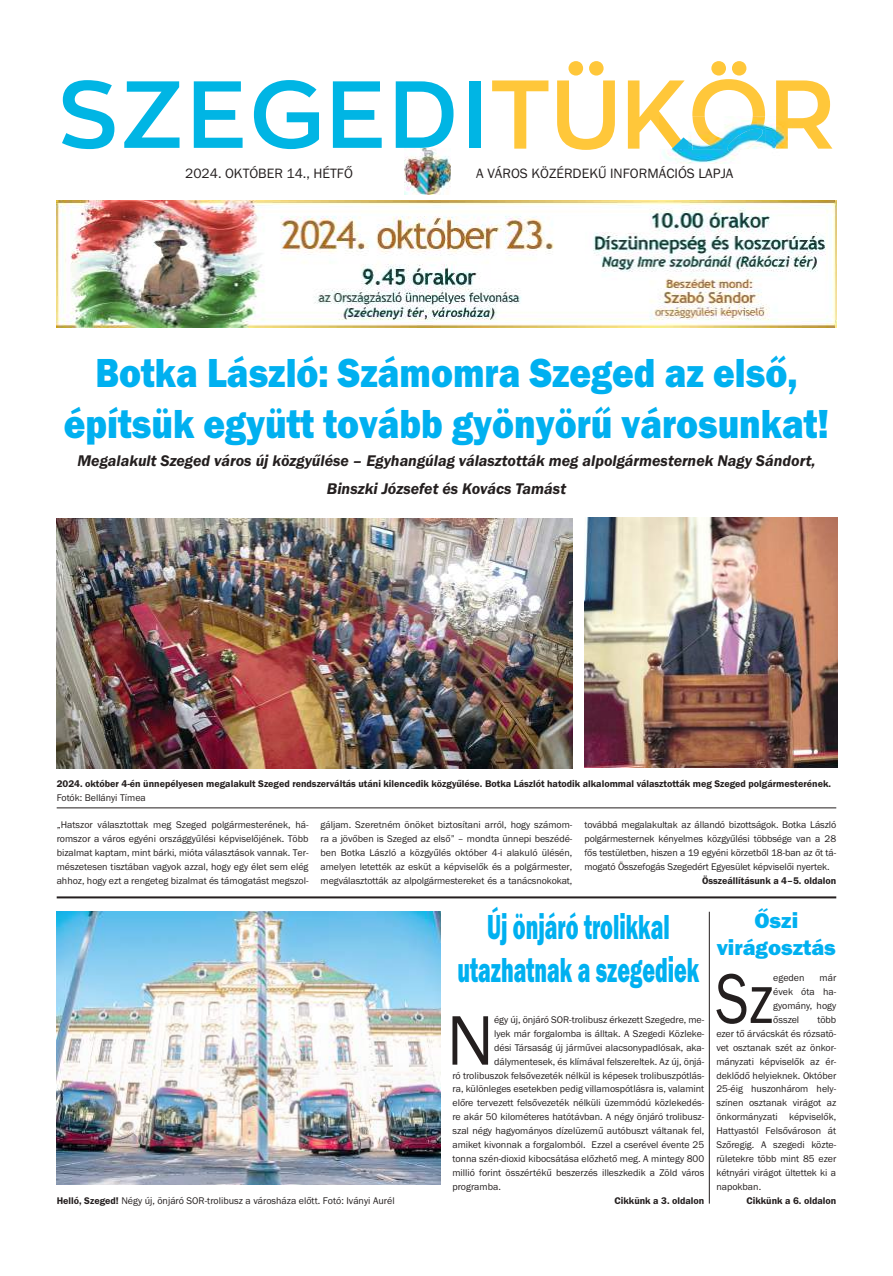
<style>
.page{position:relative;width:893px;height:1276px;background:#fff}
.page>*{position:absolute;margin:0;border:0;box-sizing:border-box;transform-origin:0 0}
.t1{font:600 94px "Zona Pro";letter-spacing:.04em;color:#00b5e4}
.t2{font:72.5px "Franklin Gothic Reg OT";color:#241f1f;scale:.8 1}
.t3{font:72.5px "Franklin Gothic Reg OT";color:#241f1f}
.t4{font:42px/50.4px "Franklin Gothic Hea OT";color:#00b0f0;text-align:center;scale:.88 1}
.t5{font:36px/43.2px "Franklin Gothic Hea OT";color:#00b0f0;text-align:center;scale:.6 1}
.t6{font:22px/26.4px "Franklin Gothic Hea OT";color:#00b0f0;text-align:center}
.t7{font:italic 16px/28px "Franklin Gothic Dem OT";color:#241f1f;text-align:center}
.t8{font:14px "Franklin Gothic Reg OT";color:#241f1f}
.t9{font:10px/13.9px "Franklin Gothic Reg OT";color:#241f1f;text-align:justify}
.t10{font:10px "Franklin Gothic Dem OT";color:#241f1f}
.s1{font-size:96.3px;color:#ffc73a}
.s2{font-family:"Franklin Gothic Dem OT"}
</style>
<div class="page">
<img style="left:404px;top:148px;width:47px;height:46px">
<img style="left:662px;top:124px;width:114px;height:40px">
<img style="left:660px;top:116px;width:28px;height:33px">
<img style="left:692px;top:116px;width:73px;height:34px">
<img style="left:776px;top:116px;width:22px;height:33px">
<img style="left:726px;top:128px;width:38px;height:23px">
<img style="left:57px;top:200px;width:779px;height:127px">
<hr style="left:57px;top:896px;width:779px;height:2px;background:#241f1f">
<hr style="left:709px;top:911px;width:1px;height:292px;background:#241f1f">
<img style="left:57px;top:911px;width:383px;height:273px">
<img style="left:57px;top:518px;width:515px;height:250px">
<img style="left:584px;top:517px;width:253px;height:250px">
<hr style="left:57px;top:807px;width:779px;height:1px;background:#241f1f">
<h1 class="t1" style="left:59px;top:51px;width:777px">SZEGEDI<span class="s1">TÜKÖR</span></h1>
<h3 class="t8" style="left:185px;top:166px;width:169px">2024. OKTÓBER 14., HÉTFŐ</h3>
<h3 class="t8" style="left:476px;top:165px;width:259px">A VÁROS KÖZÉRDEKŰ INFORMÁCIÓS LAPJA</h3>
<h3 class="t4" style="left:64px;top:348px;width:871px">Botka László: Számomra Szeged az első, építsük együtt tovább gyönyörű városunkat!</h3>
<h3 class="t7" style="left:77px;top:446px;width:739px">Megalakult Szeged város új közgyűlése – Egyhangúlag választották meg alpolgármesternek Nagy Sándort,<br>Binszki Józsefet és Kovács Tamást</h3>
<p class="t10" style="left:57px;top:777px;width:776px">2024. október 4-én ünnepélyesen megalakult Szeged rendszerváltás utáni kilencedik közgyűlése. Botka Lászlót hatodik alkalommal választották meg Szeged polgármesterének.</p>
<p class="t9" style="left:57px;top:790px;width:91px">Fotók: Bellányi Tímea</p>
<p class="t9" style="left:57px;top:818px;width:253px">„Hatszor választottak meg Szeged polgármesterének, há&shy;romszor a város egyéni országgyűlési képviselőjének. Több bizalmat kaptam, mint bárki, mióta választások vannak. Ter&shy;mészetesen tisztában vagyok azzal, hogy egy élet sem elég ahhoz, hogy ezt a rengeteg bizalmat és támogatást megszol-</p>
<p class="t9" style="left:321px;top:818px;width:253px">gáljam. Szeretném önöket biztosítani arról, hogy számom&shy;ra a jövőben is Szeged az első” – mondta ünnepi beszédé&shy;ben Botka László a közgyűlés október 4-i alakuló ülésén, amelyen letették az esküt a képviselők és a polgármester, megválasztották az alpolgármestereket és a tanácsnokokat,</p>
<p class="t9" style="left:584px;top:818px;width:253px">továbbá megalakultak az állandó bizottságok. Botka László polgármesternek kényelmes közgyűlési többsége van a 28 fős testületben, hiszen a 19 egyéni körzetből 18-ban az őt tá&shy;mogató Összefogás Szegedért Egyesület képviselői nyertek.</p>
<p class="t10" style="left:702px;top:874px;width:136px">Összeállításunk a 4–5. oldalon</p>
<p class="t9" style="left:57px;top:1193px;width:340px"><span class="s2">Helló, Szeged!</span> Négy új, önjáró SOR-trolibusz a városháza előtt. Fotó: Iványi Aurél</p>
<h3 class="t5" style="left:458px;top:905px;width:404px">Új önjáró trolikkal utazhatnak a szegediek</h3>
<h2 class="t3" style="left:446px;top:1000px;width:49px">N</h2>
<p class="t9" style="left:494px;top:1012px;width:212px">égy új, önjáró SOR-trolibusz érkezett Szegedre, me-</p>
<p class="t9" style="left:494px;top:1026px;width:212px">lyek már forgalomba is álltak. A Szegedi Közleke-</p>
<p class="t9" style="left:494px;top:1040px;width:212px">dési Társaság új járművei alacsonypadlósak, aka-</p>
<p class="t9" style="left:494px;top:1054px;width:212px">dálymentesek, és klímával felszereltek. Az új, önjá-</p>
<p class="t9" style="left:452px;top:1068px;width:253px">ró trolibuszok felsővezeték nélkül is képesek trolibuszpótlás-</p>
<p class="t9" style="left:452px;top:1081px;width:253px">ra, különleges esetekben pedig villamospótlásra is, valamint</p>
<p class="t9" style="left:452px;top:1095px;width:253px">előre tervezett felsővezeték nélküli üzemmódú közlekedés-</p>
<p class="t9" style="left:452px;top:1109px;width:253px">re akár 50 kilométeres hatótávban. A négy önjáró trolibusz-</p>
<p class="t9" style="left:452px;top:1123px;width:253px">szal négy hagyományos dízelüzemű autóbuszt váltanak fel,</p>
<p class="t9" style="left:452px;top:1137px;width:253px">amiket kivonnak a forgalomból. Ezzel a cserével évente 25</p>
<p class="t9" style="left:452px;top:1151px;width:253px">tonna szén-dioxid kibocsátása előzhető meg. A mintegy 800</p>
<p class="t9" style="left:452px;top:1165px;width:253px">millió forint összértékű beszerzés illeszkedik a Zöld város</p>
<p class="t9" style="left:452px;top:1179px;width:50px">programba.</p>
<p class="t10" style="left:615px;top:1194px;width:91px">Cikkünk a 3. oldalon</p>
<h3 class="t6" style="left:717px;top:907px;width:121px">Őszi virágosztás</h3>
<h2 class="t2" style="left:716px;top:958px;width:73px">Sz</h2>
<p class="t9" style="left:773px;top:970px;width:33px">egeden</p>
<p class="t9" style="left:773px;top:970px;width:64px;text-indent:46px">már évek óta ha&shy;gyomány, hogy ősszel</p>
<p class="t9" style="left:716px;top:1012px;width:121px;text-indent:101px">több ezer tő árvácskát és rózsatö&shy;vet osztanak szét az önkor&shy;mányzati képviselők az ér&shy;deklődő helyieknek. Október 25-éig huszonhárom hely&shy;színen osztanak virágot az önkormányzati képviselők, Hattyastól Felsővároson át Szőregig. A szegedi közte&shy;rületekre több mint 85 ezer kétnyári virágot ültettek ki a napokban.</p>
<p class="t10" style="left:746px;top:1194px;width:91px">Cikkünk a 6. oldalon</p>
</div>
